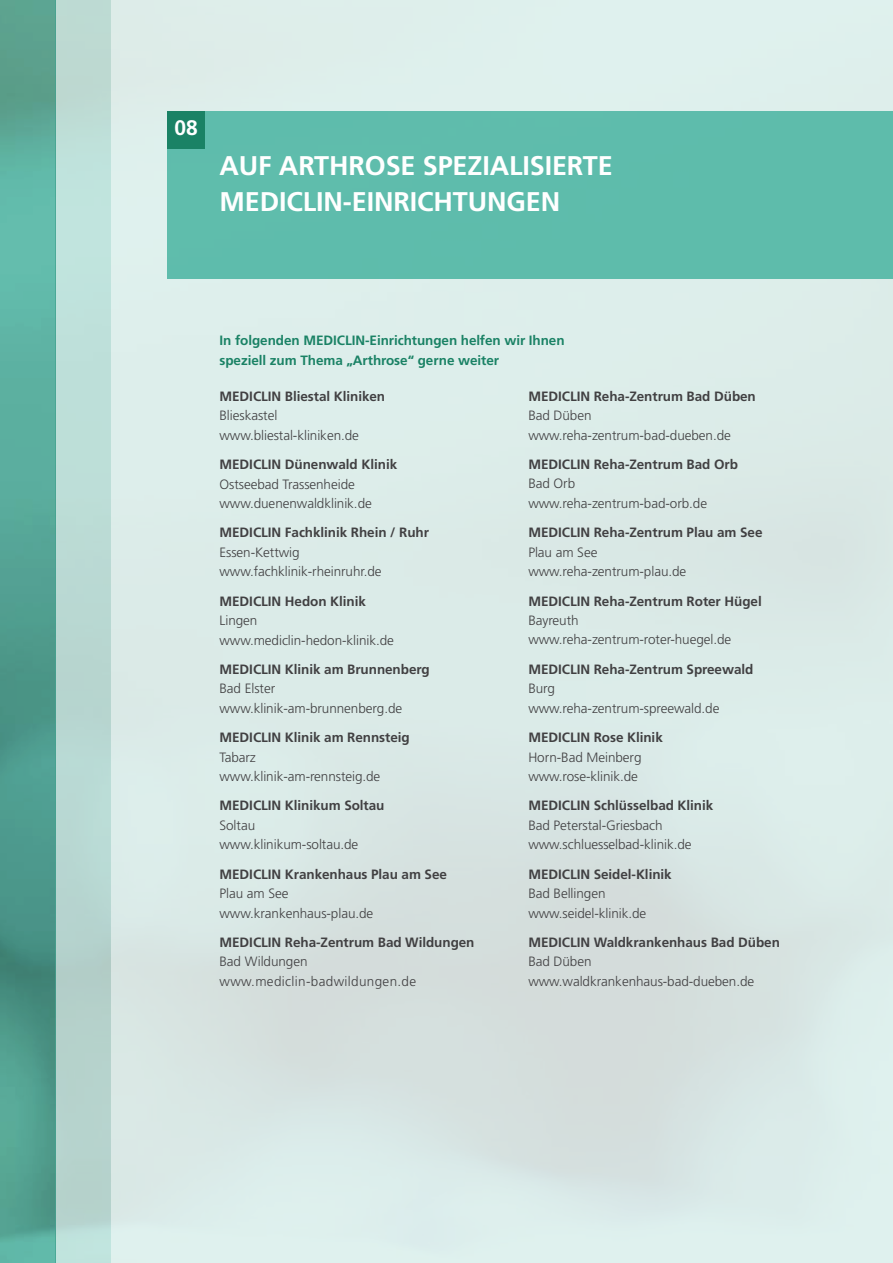
<style>
.page{position:relative;width:893px;height:1263px;background:#fff}
.page>*{position:absolute;margin:0;border:0;box-sizing:border-box;transform-origin:0 0}
.t1{font:700 27px "Frutiger LT Pro";letter-spacing:-.005em;color:#fff}
.t2{font:700 21px "Frutiger LT Pro";color:#fff}
.t3{font:300 13.5px/19.5px "Frutiger LT Pro";letter-spacing:-.005em;color:#414042}
.t4{font:700 13.5px "Frutiger LT Pro";letter-spacing:-.005em;color:#414042}
.t5{font:700 13.5px/19.5px "Frutiger LT Pro";letter-spacing:-.005em;color:#1a8265}
.t6{font:300 13.5px/19.5px "Frutiger LT Pro";letter-spacing:.025em;color:#414042}
</style>
<div class="page">
<div style="left:55px;top:0;width:838px;height:1263px;background:#bad9d3"></div>
<div style="left:112px;top:0;width:781px;height:1263px;background:linear-gradient(to right,#dbeae7,#dae9e7)"></div>
<svg style="left:0;top:0;width:55px;height:1263px;background:#54a394"></svg>
<div style="left:167px;top:112px;width:726px;height:167px;background:#5ebcac"></div>
<div style="left:167px;top:112px;width:38px;height:37px;background:#1a8265"></div>
<h2 class="t2" style="left:174px;top:115px;width:25px">08</h2>
<h1 class="t1" style="left:220px;top:150px;width:276px">Auf Arth rose spezialisie</h1>
<h1 class="t1" style="left:567px;top:150px;width:31px">rte</h1>
<h1 class="t1" style="left:220px;top:186px;width:206px">MediClin-Einricht</h1>
<h1 class="t1" style="left:468px;top:186px;width:38px">ungen</h1>
<p class="t5" style="left:220px;top:331px;width:347px">In folgenden MediClin-Einrichtungen helfen wir Ihnen speziell zum Thema „Arthrose“ gerne weiter</p>
<p class="t4" style="left:220px;top:388px;width:49px">MediClin</p>
<p class="t4" style="left:285px;top:388px;width:102px">Bliestal Kliniken</p>
<p class="t3" style="left:220px;top:406px;width:141px">Blieskastel www.bliestal-kliniken.de</p>
<p class="t4" style="left:220px;top:456px;width:49px">MediClin</p>
<p class="t4" style="left:285px;top:456px;width:114px">Dünenwald Klinik</p>
<p class="t3" style="left:220px;top:474px;width:154px">Ostseebad Trassenheide www.duenenwaldklinik.de</p>
<p class="t4" style="left:220px;top:525px;width:49px">MediClin</p>
<p class="t4" style="left:285px;top:525px;width:146px">Fachklinik Rhein / Ruhr</p>
<p class="t3" style="left:220px;top:542px;width:164px">Essen-Kettwig www.fachklinik-rheinruhr.de</p>
<p class="t4" style="left:220px;top:593px;width:49px">MediClin</p>
<p class="t4" style="left:285px;top:593px;width:83px">Hedon Klinik</p>
<p class="t3" style="left:220px;top:611px;width:176px">Lingen www.mediclin-hedon-klinik.de</p>
<p class="t4" style="left:220px;top:661px;width:49px">MediClin</p>
<p class="t4" style="left:285px;top:661px;width:146px">Klinik am Brunnenberg</p>
<p class="t3" style="left:220px;top:679px;width:184px">Bad Elster www.klinik-am-brunnenberg.de</p>
<p class="t4" style="left:220px;top:729px;width:49px">MediClin</p>
<p class="t4" style="left:285px;top:729px;width:126px">Klinik am Rennsteig</p>
<p class="t3" style="left:220px;top:747px;width:162px">Tabarz www.klinik-am-rennsteig.de</p>
<p class="t4" style="left:220px;top:797px;width:49px">MediClin</p>
<p class="t4" style="left:285px;top:797px;width:101px">Klinikum Soltau</p>
<p class="t3" style="left:220px;top:815px;width:140px">Soltau www.klinikum-soltau.de</p>
<p class="t4" style="left:220px;top:866px;width:49px">MediClin</p>
<p class="t4" style="left:285px;top:866px;width:164px">Krankenhaus Plau am See</p>
<p class="t3" style="left:220px;top:884px;width:155px">Plau am See www.krankenhaus-plau.de</p>
<p class="t4" style="left:220px;top:934px;width:49px">MediClin</p>
<p class="t4" style="left:285px;top:934px;width:191px">Reha-Zentrum Bad Wildungen</p>
<p class="t6" style="left:220px;top:952px;width:198px">Bad Wildungen www.mediclin-badwildungen.de</p>
<p class="t4" style="left:528px;top:388px;width:49px">MediClin</p>
<p class="t4" style="left:594px;top:388px;width:164px">Reha-Zentrum Bad Düben</p>
<p class="t3" style="left:528px;top:406px;width:204px">Bad Düben www.reha-zentrum-bad-dueben.de</p>
<p class="t4" style="left:528px;top:456px;width:49px">MediClin</p>
<p class="t4" style="left:594px;top:456px;width:146px">Reha-Zentrum Bad Orb</p>
<p class="t3" style="left:528px;top:474px;width:180px">Bad Orb www.reha-zentrum-bad-orb.de</p>
<p class="t4" style="left:528px;top:524px;width:49px">MediClin</p>
<p class="t4" style="left:594px;top:524px;width:170px">Reha-Zentrum Plau am See</p>
<p class="t3" style="left:528px;top:542px;width:159px">Plau am See www.reha-zentrum-plau.de</p>
<p class="t4" style="left:528px;top:593px;width:49px">MediClin</p>
<p class="t4" style="left:594px;top:593px;width:169px">Reha-Zentrum Roter Hügel</p>
<p class="t3" style="left:528px;top:611px;width:204px">Bayreuth www.reha-zentrum-roter-huegel.de</p>
<p class="t4" style="left:528px;top:661px;width:49px">MediClin</p>
<p class="t4" style="left:594px;top:661px;width:161px">Reha-Zentrum Spreewald</p>
<p class="t3" style="left:528px;top:679px;width:193px">Burg www.reha-zentrum-spreewald.de</p>
<p class="t4" style="left:528px;top:729px;width:49px">MediClin</p>
<p class="t4" style="left:594px;top:729px;width:71px">Rose Klinik</p>
<p class="t3" style="left:528px;top:747px;width:115px">Horn-Bad Meinberg www.rose-klinik.de</p>
<p class="t4" style="left:528px;top:797px;width:49px">MediClin</p>
<p class="t4" style="left:594px;top:797px;width:121px">Schlüsselbad Klinik</p>
<p class="t3" style="left:528px;top:815px;width:165px">Bad Peterstal-Griesbach www.schluesselbad-klinik.de</p>
<p class="t4" style="left:528px;top:866px;width:49px">MediClin</p>
<p class="t4" style="left:594px;top:866px;width:79px">Seidel-Klinik</p>
<p class="t3" style="left:528px;top:884px;width:119px">Bad Bellingen www.seidel-klinik.de</p>
<p class="t4" style="left:528px;top:934px;width:49px">MediClin</p>
<p class="t4" style="left:594px;top:934px;width:188px">Waldkrankenhaus Bad Düben</p>
<p class="t3" style="left:528px;top:952px;width:227px">Bad Düben www.waldkrankenhaus-bad-dueben.de</p>
</div>
